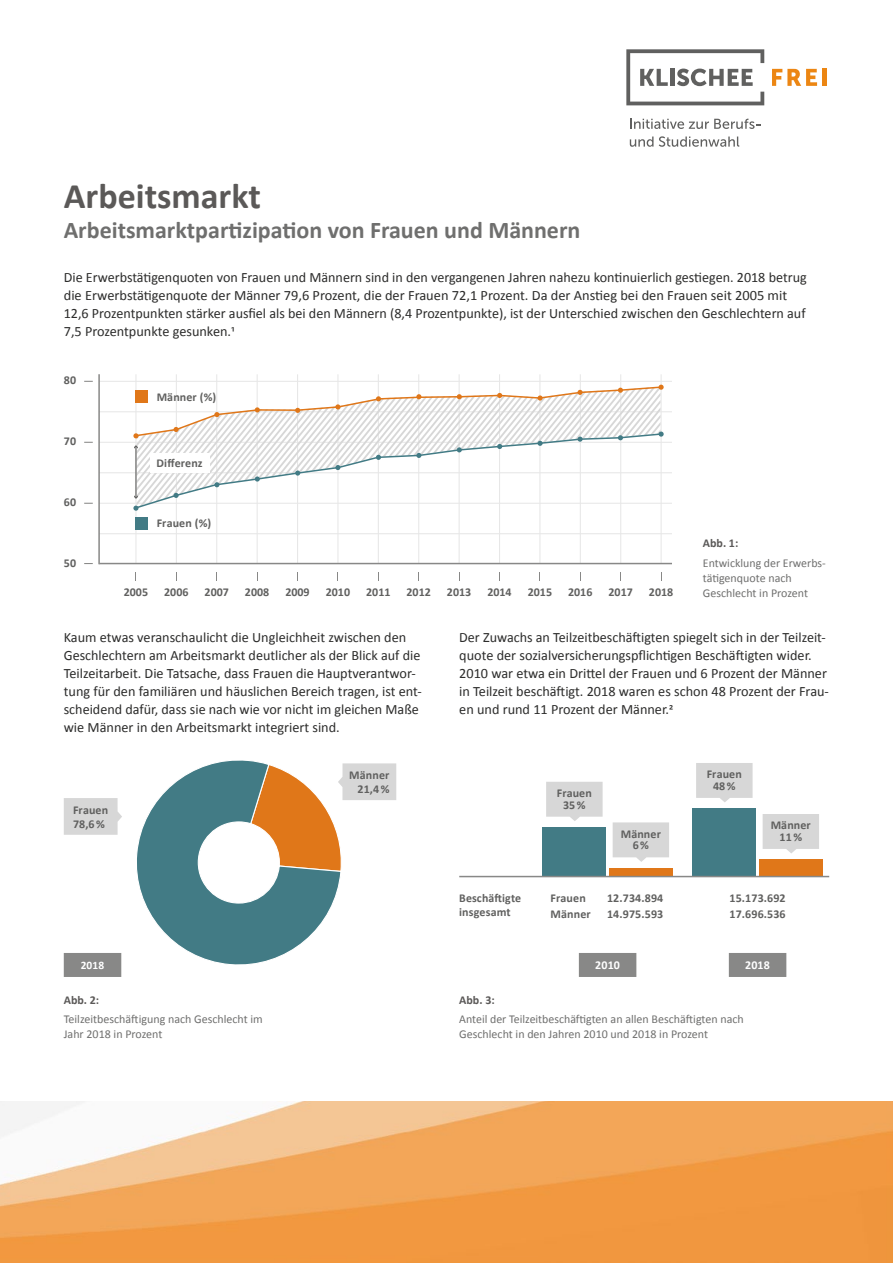
<style>
.page{position:relative;width:893px;height:1263px;background:#fff}
.page>*{position:absolute;margin:0;border:0;box-sizing:border-box;transform-origin:0 0}
.Head{font:700 36px "Calibri";color:#5b5958}
.Head_Subline{font:700 24px "Calibri";color:#6f6f6e}
.Body{font:14.25px/18px "Calibri";color:#2c2c2b}
.t1{font:700 12px/13.5px "Calibri";letter-spacing:.01em;color:#60605f}
.t2{font:12px/15px "Calibri";color:#6f6f6e}
.t3{font:700 12px "Calibri";color:#5b5958}
.t4{font:700 12px "Calibri";letter-spacing:.01em;color:#fff}
.t5{font:700 11.4px "Calibri";color:#fff}
</style>
<div class="page">
<img style="left:0;top:1101px;width:893px;height:162px">
<hr style="left:99px;top:533px;width:573px;height:1px;background:#e7e7e7">
<hr style="left:99px;top:503px;width:573px;height:1px;background:#e7e7e7">
<hr style="left:99px;top:472px;width:573px;height:1px;background:#e7e7e7">
<hr style="left:99px;top:442px;width:573px;height:1px;background:#e7e7e7">
<hr style="left:135px;top:374px;width:1px;height:190px;background:#e7e7e7">
<hr style="left:176px;top:374px;width:1px;height:190px;background:#e7e7e7">
<hr style="left:216px;top:374px;width:1px;height:190px;background:#e7e7e7">
<hr style="left:257px;top:374px;width:1px;height:190px;background:#e7e7e7">
<hr style="left:297px;top:374px;width:1px;height:190px;background:#e7e7e7">
<hr style="left:337px;top:374px;width:1px;height:190px;background:#e7e7e7">
<hr style="left:378px;top:374px;width:1px;height:190px;background:#e7e7e7">
<hr style="left:418px;top:374px;width:1px;height:190px;background:#e7e7e7">
<hr style="left:459px;top:374px;width:1px;height:190px;background:#e7e7e7">
<hr style="left:499px;top:374px;width:1px;height:190px;background:#e7e7e7">
<hr style="left:539px;top:374px;width:1px;height:190px;background:#e7e7e7">
<hr style="left:580px;top:374px;width:1px;height:190px;background:#e7e7e7">
<hr style="left:620px;top:374px;width:1px;height:190px;background:#e7e7e7">
<hr style="left:661px;top:374px;width:1px;height:190px;background:#e7e7e7">
<hr style="left:99px;top:411px;width:573px;height:1px;background:#e7e7e7">
<hr style="left:99px;top:381px;width:573px;height:1px;background:#e7e7e7">
<hr style="left:99px;top:563px;width:573px;height:1px;background:#888887">
<hr style="left:98px;top:374px;width:2px;height:190px;background:#888887">
<svg style="left:133px;top:385px;width:531px;height:126px"></svg>
<div style="left:135px;top:391px;width:13px;height:12px;background:#e07719"></div>
<div style="left:135px;top:517px;width:13px;height:13px;background:#427b85"></div>
<div style="left:150px;top:453px;width:59px;height:19px;background:#fff"></div>
<svg style="left:64px;top:953px;width:57px;height:24px"></svg>
<svg style="left:64px;top:798px;width:58px;height:37px;background:#d9d9d9"></svg>
<svg style="left:137px;top:760px;width:259px;height:205px"></svg>
<svg style="left:579px;top:953px;width:57px;height:24px"></svg>
<svg style="left:729px;top:953px;width:57px;height:24px"></svg>
<div style="left:609px;top:868px;width:64px;height:8px;background:#e07719"></div>
<div style="left:693px;top:808px;width:63px;height:68px;background:#427b85"></div>
<div style="left:759px;top:859px;width:64px;height:17px;background:#e07719"></div>
<svg style="left:546px;top:782px;width:57px;height:39px;background:#dbdbdb"></svg>
<svg style="left:613px;top:822px;width:56px;height:40px;background:#dbdbdb"></svg>
<svg style="left:696px;top:763px;width:57px;height:39px;background:#dbdbdb"></svg>
<svg style="left:763px;top:814px;width:56px;height:39px;background:#dadada"></svg>
<div style="left:543px;top:827px;width:63px;height:49px;background:#427b85"></div>
<hr style="left:459px;top:876px;width:370px;height:1px;background:#888887">
<svg style="left:772px;top:69px;width:45px;height:17px"></svg>
<div style="left:822px;top:69px;width:5px;height:17px;background:#ec8613"></div>
<svg style="left:626px;top:49px;width:138px;height:56px"></svg>
<svg style="left:630px;top:119px;width:130px;height:10px"></svg>
<svg style="left:630px;top:137px;width:23px;height:10px"></svg>
<svg style="left:659px;top:136px;width:80px;height:11px"></svg>
<h1 class="Head" style="left:64px;top:173px;width:199px">Arbeitsmarkt</h1>
<p class="Head_Subline" style="left:64px;top:214px;width:518px">Arbeitsmarktpartizipation von Frauen und Männern</p>
<p class="Body" style="left:64px;top:268px;width:744px">Die Erwerbstätigenquoten von Frauen und Männern sind in den vergangenen Jahren nahezu kontinuierlich gestiegen. 2018 betrug die Erwerbstätigenquote der Männer 79,6 Prozent, die der Frauen 72,1 Prozent. Da der Anstieg bei den Frauen seit 2005 mit 12,6 Prozentpunkten stärker ausfiel als bei den Männern (8,4 Prozentpunkte), ist der Unterschied zwischen den Geschlechtern auf 7,5 Prozentpunkte gesunken.1</p>
<p class="t1" style="left:64px;top:374px;width:14px">80</p>
<p class="t1" style="left:64px;top:435px;width:14px">70</p>
<p class="t1" style="left:64px;top:496px;width:14px">60</p>
<p class="t1" style="left:64px;top:556px;width:14px">50</p>
<p class="t1" style="left:157px;top:390px;width:61px">Männer (%)</p>
<p class="t1" style="left:157px;top:456px;width:48px">Differenz</p>
<p class="t1" style="left:157px;top:516px;width:56px">Frauen (%)</p>
<p class="t1" style="left:124px;top:585px;width:26px">2005</p>
<p class="t1" style="left:164px;top:585px;width:26px">2006</p>
<p class="t1" style="left:205px;top:585px;width:26px">2007</p>
<p class="t1" style="left:245px;top:585px;width:26px">2008</p>
<p class="t1" style="left:285px;top:585px;width:26px">2009</p>
<p class="t1" style="left:326px;top:585px;width:26px">2010</p>
<p class="t1" style="left:366px;top:585px;width:26px">2011</p>
<p class="t1" style="left:407px;top:585px;width:26px">2012</p>
<p class="t1" style="left:447px;top:585px;width:26px">2013</p>
<p class="t1" style="left:487px;top:585px;width:26px">2014</p>
<p class="t1" style="left:528px;top:585px;width:26px">2015</p>
<p class="t1" style="left:568px;top:585px;width:26px">2016</p>
<p class="t1" style="left:608px;top:585px;width:26px">2017</p>
<p class="t1" style="left:649px;top:585px;width:26px">2018</p>
<p class="t3" style="left:703px;top:536px;width:37px">Abb. 1:</p>
<p class="t2" style="left:703px;top:555px;width:124px">Entwicklung der Erwerbs&shy;tätigenquote nach<br>Geschlecht in Prozent</p>
<p class="Body" style="left:64px;top:628px;width:360px">Kaum etwas veranschaulicht die Ungleichheit zwischen den Geschlechtern am Arbeitsmarkt deutlicher als der Blick auf die Teilzeitarbeit. Die Tatsache, dass Frauen die Hauptverantwor&shy;tung für den familiären und häuslichen Bereich tragen, ist ent&shy;scheidend dafür, dass sie nach wie vor nicht im gleichen Maße wie Männer in den Arbeitsmarkt integriert sind.</p>
<p class="Body" style="left:459px;top:628px;width:371px">Der Zuwachs an Teilzeitbeschäftigten spiegelt sich in der Teilzeit&shy;quote der sozialversicherungspflichtigen Beschäftigten wider.<br>2010 war etwa ein Drittel der Frauen und 6 Prozent der Männer in Teilzeit beschäftigt. 2018 waren es schon 48 Prozent der Frau&shy;en und rund 11 Prozent der Männer.2</p>
<p class="t1" style="left:349px;top:769px;width:42px;text-align:right">Männer<br>21,4%</p>
<p class="t1" style="left:557px;top:786px;width:37px">Frauen</p>
<p class="t1" style="left:707px;top:767px;width:37px">Frauen</p>
<p class="t1" style="left:713px;top:779px;width:24px">48%</p>
<p class="t1" style="left:73px;top:803px;width:37px">Frauen<br>78,6%</p>
<p class="t1" style="left:563px;top:798px;width:24px">35%</p>
<p class="t1" style="left:621px;top:827px;width:42px">Männer</p>
<p class="t1" style="left:633px;top:839px;width:18px">6%</p>
<p class="t1" style="left:771px;top:818px;width:42px">Männer</p>
<p class="t1" style="left:780px;top:830px;width:24px">11%</p>
<p class="t1" style="left:459px;top:892px;width:63px">Beschäftigte insgesamt</p>
<p class="t1" style="left:551px;top:892px;width:37px">Frauen</p>
<p class="t1" style="left:551px;top:907px;width:42px">Männer</p>
<p class="t1" style="left:607px;top:892px;width:58px">12.734.894</p>
<p class="t1" style="left:607px;top:907px;width:58px">14.975.593</p>
<p class="t1" style="left:729px;top:891px;width:58px;line-height:15.1px">15.173.692<br>17.696.536</p>
<p class="t5" style="left:81px;top:957px;width:25px">2018</p>
<p class="t4" style="left:595px;top:957px;width:26px">2010</p>
<p class="t4" style="left:745px;top:957px;width:26px">2018</p>
<p class="t3" style="left:64px;top:992px;width:37px">Abb. 2:</p>
<p class="t2" style="left:64px;top:1012px;width:201px">Teilzeitbeschäftigung nach Geschlecht im<br>Jahr 2018 in Prozent</p>
<p class="t3" style="left:459px;top:992px;width:37px">Abb. 3:</p>
<p class="t2" style="left:459px;top:1012px;width:286px">Anteil der Teilzeitbeschäftigten an allen Beschäftigten nach<br>Geschlecht in den Jahren 2010 und 2018 in Prozent</p>
</div>
